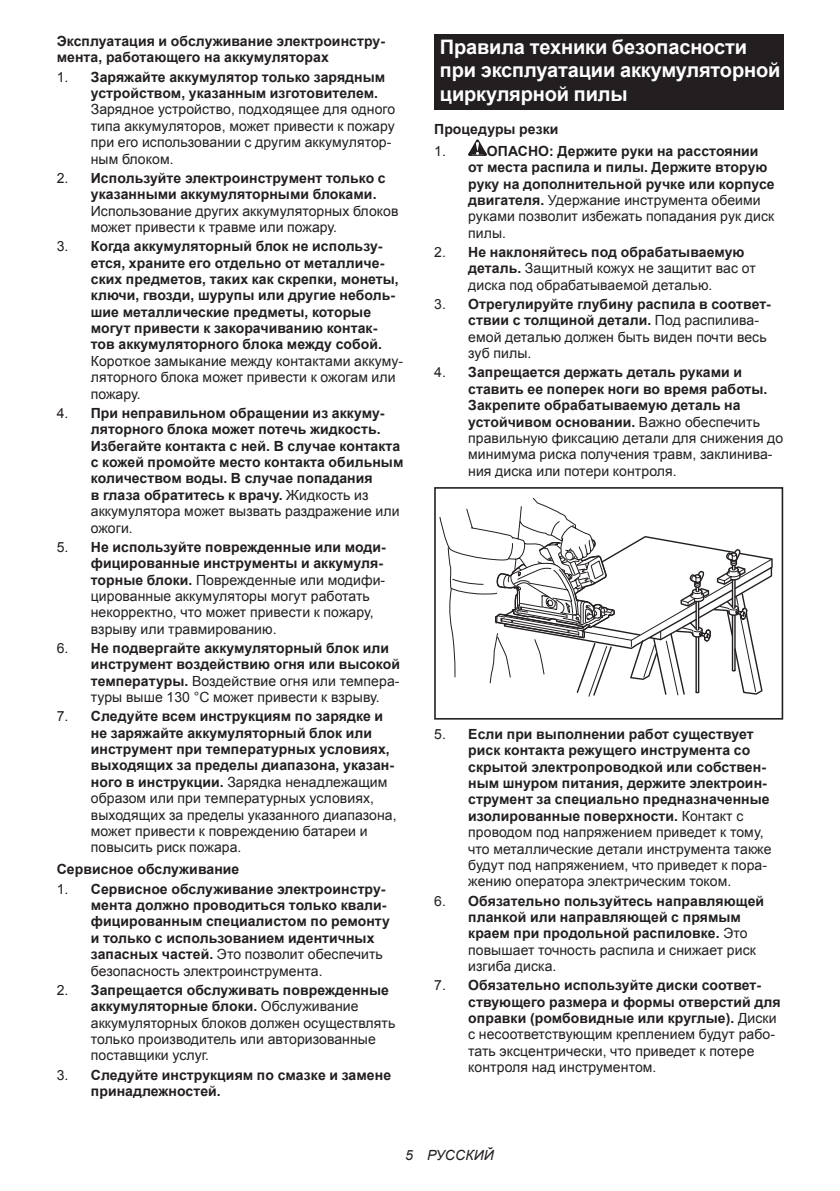
<style>
.page{position:relative;width:840px;height:1191px;background:#fff}
.page>*{position:absolute;margin:0;border:0;box-sizing:border-box;transform-origin:0 0}
.t1{font:700 20px/23.4px "Arial";letter-spacing:-.01em;color:#fff}
.t2{font:700 14px/16.4px "Arial";letter-spacing:.005em;color:#231f20}
.t3{font:14px/16.4px "Arial";letter-spacing:.005em;color:#231f20}
.t4{font:italic 14px "Arial";letter-spacing:.005em;color:#231f20}
.s1{font-weight:400}
.s2{font-weight:700}
</style>
<div class="page">
<div style="left:434px;top:34px;width:348px;height:75px;background:#231f20"></div>
<svg style="left:468px;top:139px;width:18px;height:17px"></svg>
<svg style="left:439px;top:497px;width:334px;height:200px"></svg>
<div style="left:434px;top:691px;width:73px;height:28px;background:#fff"></div>
<div style="left:434px;top:487px;width:348px;height:232px;border:2px solid #231f20"></div>
<p class="t2" style="left:57px;top:33px;width:329px">Эксплуатация и обслуживание электроинстру&shy;мента, работающего на аккумуляторах</p>
<p class="t2" style="left:91px;top:69px;width:296px;text-indent:-34px"><span class="s1">1.</span> Заряжайте аккумулятор только зарядным устройством, указанным изготовителем.</p>
<p class="t3" style="left:91px;top:101px;width:306px">Зарядное устройство, подходящее для одного типа аккумуляторов, может привести к пожару при его использовании с другим аккумулятор&shy;ным блоком.</p>
<p class="t2" style="left:91px;top:170px;width:296px;text-indent:-34px"><span class="s1">2.</span> Используйте электроинструмент только с указанными аккумуляторными блоками.</p>
<p class="t3" style="left:91px;top:203px;width:309px">Использование других аккумуляторных блоков может привести к травме или пожару.</p>
<p class="t2" style="left:91px;top:238px;width:309px;text-indent:-34px"><span class="s1">3.</span> Когда аккумуляторный блок не использу&shy;ется, храните его отдельно от металличе&shy;ских предметов, таких как скрепки, монеты, ключи, гвозди, шурупы или другие неболь&shy;шие металлические предметы, которые могут привести к закорачиванию контак&shy;тов аккумуляторного блока между собой.</p>
<p class="t3" style="left:91px;top:353px;width:314px">Короткое замыкание между контактами аккуму&shy;ляторного блока может привести к ожогам или пожару.</p>
<p class="t2" style="left:91px;top:405px;width:314px;text-indent:-34px"><span class="s1">4.</span> При неправильном обращении из аккуму&shy;ляторного блока может потечь жидкость.<br>Избегайте контакта с ней. В случае контакта с кожей промойте место контакта обильным количеством воды. В случае попадания<br>в глаза обратитесь к врачу. <span class="s1">Жидкость из аккумулятора может вызвать раздражение или ожоги.</span></p>
<p class="t3" style="left:91px;top:539px;width:296px;text-indent:-34px">5. <span class="s2">Не используйте поврежденные или моди&shy;фицированные инструменты и аккумуля&shy;торные блоки.</span> Поврежденные или модифи&shy;цированные аккумуляторы могут работать некорректно, что может привести к пожару, взрыву или травмированию.</p>
<p class="t2" style="left:91px;top:640px;width:310px;text-indent:-34px"><span class="s1">6.</span> Не подвергайте аккумуляторный блок или инструмент воздействию огня или высокой температуры. <span class="s1">Воздействие огня или темпера&shy;туры выше 130 °C может привести к взрыву.</span></p>
<p class="t2" style="left:91px;top:708px;width:307px;text-indent:-34px"><span class="s1">7.</span> Следуйте всем инструкциям по зарядке и не заряжайте аккумуляторный блок или инструмент при температурных условиях, выходящих за пределы диапазона, указан&shy;ного в инструкции. <span class="s1">Зарядка ненадлежащим образом или при температурных условиях, выходящих за пределы указанного диапазона, может привести к повреждению батареи и повысить риск пожара.</span></p>
<p class="t2" style="left:57px;top:861px;width:184px">Сервисное обслуживание</p>
<p class="t2" style="left:91px;top:881px;width:300px;text-indent:-34px"><span class="s1">1.</span> Сервисное обслуживание электроинстру&shy;мента должно проводиться только квали&shy;фицированным специалистом по ремонту и только с использованием идентичных запасных частей. <span class="s1">Это позволит обеспечить безопасность электроинструмента.</span></p>
<p class="t3" style="left:91px;top:981px;width:306px;text-indent:-34px">2. <span class="s2">Запрещается обслуживать поврежденные аккумуляторные блоки.</span> Обслуживание аккумуляторных блоков должен осуществлять только производитель или авторизованные поставщики услуг.</p>
<p class="t2" style="left:91px;top:1066px;width:302px;text-indent:-34px"><span class="s1">3.</span> Следуйте инструкциям по смазке и замене принадлежностей.</p>
<h1 class="t1" style="left:439px;top:36px;width:342px">Правила техники безопасности при эксплуатации аккумуляторной циркулярной пилы</h1>
<p class="t2" style="left:434px;top:122px;width:126px">Процедуры резки</p>
<p class="t3" style="left:434px;top:143px;width:13px">1.</p>
<p class="t2" style="left:468px;top:143px;width:308px;text-indent:19px">ОПАСНО: Держите руки на расстоянии от места распила и пилы. Держите вторую руку на дополнительной ручке или корпусе двигателя. <span class="s1">Удержание инструмента обеими руками позволит избежать попадания рук диск пилы.</span></p>
<p class="t3" style="left:468px;top:244px;width:289px;text-indent:-34px">2. <span class="s2">Не наклоняйтесь под обрабатываемую деталь.</span> Защитный кожух не защитит вас от диска под обрабатываемой деталью.</p>
<p class="t3" style="left:468px;top:296px;width:304px;text-indent:-34px">3. <span class="s2">Отрегулируйте глубину распила в соответ&shy;ствии с толщиной детали.</span> Под распилива&shy;емой деталью должен быть виден почти весь зуб пилы.</p>
<p class="t3" style="left:468px;top:364px;width:316px;text-indent:-34px">4. <span class="s2">Запрещается держать деталь руками и ставить ее поперек ноги во время работы.<br>Закрепите обрабатываемую деталь на устойчивом основании.</span> Важно обеспечить правильную фиксацию детали для снижения до минимума риска получения травм, заклинива&shy;ния диска или потери контроля.</p>
<p class="t2" style="left:468px;top:726px;width:304px;text-indent:-34px"><span class="s1">5.</span> Если при выполнении работ существует риск контакта режущего инструмента со скрытой электропроводкой или собствен&shy;ным шнуром питания, держите электроин&shy;струмент за специально предназначенные изолированные поверхности. <span class="s1">Контакт с проводом под напряжением приведет к тому, что металлические детали инструмента также будут под напряжением, что приведет к пора&shy;жению оператора электрическим током.</span></p>
<p class="t2" style="left:468px;top:893px;width:297px;text-indent:-34px"><span class="s1">6.</span> Обязательно пользуйтесь направляющей планкой или направляющей с прямым краем при продольной распиловке. <span class="s1">Это повышает точность распила и снижает риск изгиба диска.</span></p>
<p class="t3" style="left:468px;top:977px;width:314px;text-indent:-34px">7. <span class="s2">Обязательно используйте диски соответ&shy;ствующего размера и формы отверстий для оправки (ромбовидные или круглые).</span> Диски с несоответствующим креплением будут рабо&shy;тать эксцентрически, что приведет к потере контроля над инструментом.</p>
<p class="t4" style="left:405px;top:1146px;width:90px">5 РУССКИЙ</p>
</div>
